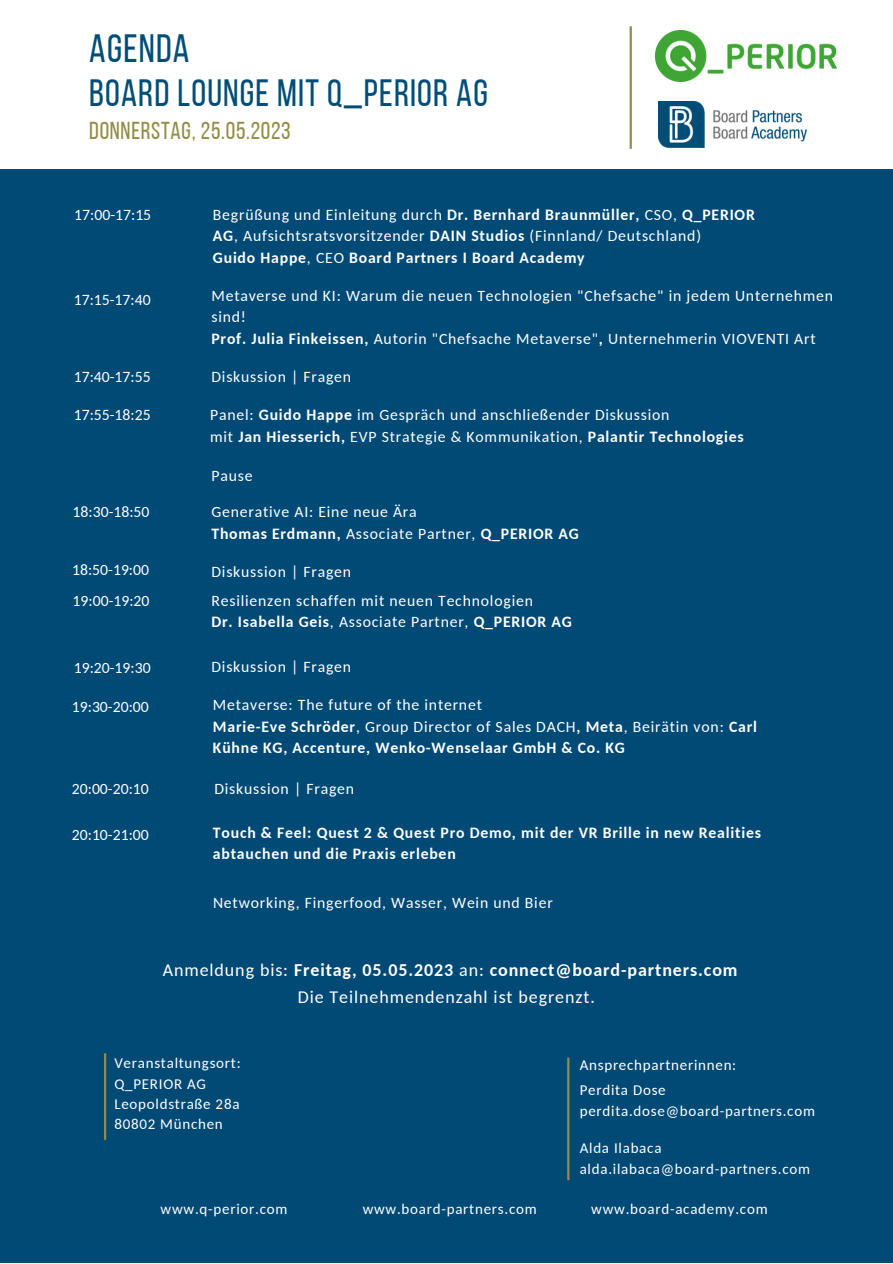
<style>
.page{position:relative;width:893px;height:1264px;background:#fff}
.page>*{position:absolute;margin:0;border:0;box-sizing:border-box;transform-origin:0 0}
.t1{font:39.45px "Bebas Neue";letter-spacing:.03em;color:#004e77}
.t2{font:37.95px "Bebas Neue";letter-spacing:.03em;color:#004e77}
.t3{font:24.45px "Bebas Neue";letter-spacing:.03em;color:#938c45}
.t4{font:18px/26.7px "Carlito";letter-spacing:.05em;color:#fff;text-align:center}
.t5{font:15.75px/21.3px "Carlito";letter-spacing:.05em;color:#fff}
.t6{font:700 15.75px/21.3px "Carlito";letter-spacing:.05em;color:#fff}
.t7{font:15px/20.2px "Carlito";letter-spacing:.05em;color:#fff}
.s1{font-weight:700}
</style>
<div class="page">
<div style="left:0;top:169px;width:892px;height:1093px;background:#024a76"></div>
<hr style="left:629px;top:26px;width:2px;height:123px;background:#938c45">
<hr style="left:567px;top:1057px;width:2px;height:123px;background:#938c45">
<hr style="left:104px;top:1053px;width:2px;height:86px;background:#938c45">
<img style="left:658px;top:102px;width:148px;height:46px">
<img style="left:655px;top:31px;width:181px;height:50px">
<h1 class="t1" style="left:89px;top:33px;width:102px">AGENDA</h1>
<h2 class="t2" style="left:89px;top:78px;width:400px">BOARD LOUNGE MIT Q_PERIOR AG</h2>
<h3 class="t3" style="left:89px;top:120px;width:203px">DONNERSTAG, 25.05.2023</h3>
<p class="t5" style="left:74px;top:205px;width:78px">17:00-17:15</p>
<p class="t5" style="left:213px;top:205px;width:543px">Begrüßung und Einleitung durch <span class="s1">Dr. Bernhard Braunmüller,</span> CSO, <span class="s1">Q_PERIOR<br>AG</span>, Aufsichtsratsvorsitzender <span class="s1">DAIN Studios</span> (Finnland/ Deutschland)<br><span class="s1">Guido Happe</span>, CEO <span class="s1">Board Partners I Board Academy</span></p>
<p class="t5" style="left:74px;top:290px;width:78px">17:15-17:40</p>
<p class="t5" style="left:74px;top:367px;width:78px">17:40-17:55</p>
<p class="t5" style="left:74px;top:405px;width:78px">17:55-18:25</p>
<p class="t5" style="left:211px;top:286px;width:623px">Metaverse und KI: Warum die neuen Technologien "Chefsache" in jedem Unternehmen sind!<br><span class="s1">Prof. Julia Finkeissen,</span> Autorin "Chefsache Metaverse"<span class="s1">,</span> Unternehmerin VIOVENTI Art</p>
<p class="t5" style="left:211px;top:367px;width:141px">Diskussion | Fragen</p>
<p class="t5" style="left:210px;top:406px;width:535px">Panel: <span class="s1">Guido Happe</span> im Gespräch und anschließender Diskussion<br>mit <span class="s1">Jan Hiesserich,</span> EVP Strategie &amp; Kommunikation, <span class="s1">Palantir Technologies</span></p>
<p class="t5" style="left:211px;top:467px;width:43px">Pause</p>
<p class="t5" style="left:73px;top:502px;width:78px">18:30-18:50</p>
<p class="t5" style="left:211px;top:502px;width:369px">Generative AI: Eine neue Ära<br><span class="s1">Thomas Erdmann,</span> Associate Partner, <span class="s1">Q_PERIOR AG</span></p>
<p class="t5" style="left:72px;top:560px;width:78px">18:50-19:00</p>
<p class="t5" style="left:211px;top:562px;width:141px">Diskussion | Fragen</p>
<p class="t5" style="left:73px;top:591px;width:78px">19:00-19:20</p>
<p class="t5" style="left:211px;top:591px;width:362px">Resilienzen schaffen mit neuen Technologien<br><span class="s1">Dr. Isabella Geis</span>, Associate Partner, <span class="s1">Q_PERIOR AG</span></p>
<p class="t5" style="left:74px;top:658px;width:78px">19:20-19:30</p>
<p class="t5" style="left:211px;top:657px;width:141px">Diskussion | Fragen</p>
<p class="t5" style="left:72px;top:697px;width:78px">19:30-20:00</p>
<p class="t5" style="left:213px;top:695px;width:545px">Metaverse: The future of the internet<br><span class="s1">Marie-Eve Schröder</span>, Group Director of Sales DACH<span class="s1">, Meta</span>, Beirätin von: <span class="s1">Carl<br>Kühne KG, Accenture, Wenko-Wenselaar GmbH &amp; Co. KG</span></p>
<p class="t5" style="left:72px;top:779px;width:78px">20:00-20:10</p>
<p class="t5" style="left:214px;top:779px;width:141px">Diskussion | Fragen</p>
<p class="t5" style="left:72px;top:825px;width:78px">20:10-21:00</p>
<p class="t6" style="left:213px;top:823px;width:549px">Touch &amp; Feel: Quest 2 &amp; Quest Pro Demo, mit der VR Brille in new Realities abtauchen und die Praxis erleben</p>
<p class="t5" style="left:213px;top:893px;width:341px">Networking, Fingerfood, Wasser, Wein und Bier</p>
<p class="t4" style="left:163px;top:958px;width:576px">Anmeldung bis: <span class="s1">Freitag, 05.05.2023</span> an: <span class="s1">connect@board-partners.com<br></span>Die Teilnehmendenzahl ist begrenzt.</p>
<p class="t7" style="left:114px;top:1054px;width:128px">Veranstaltungsort:<br>Q_PERIOR AG<br>Leopoldstraße 28a<br>80802 München</p>
<p class="t7" style="left:579px;top:1054px;width:158px;line-height:24.8px">Ansprechpartnerinnen:<br>Perdita Dose</p>
<p class="t7" style="left:579px;top:1102px;width:237px">perdita.dose@board-partners.com</p>
<p class="t7" style="left:579px;top:1139px;width:232px;line-height:20.7px">Alda Ilabaca alda.ilabaca@board-partners.com</p>
<p class="t7" style="left:161px;top:1200px;width:128px">www.q-perior.com</p>
<p class="t7" style="left:362px;top:1200px;width:175px">www.board-partners.com</p>
<p class="t7" style="left:591px;top:1200px;width:178px">www.board-academy.com</p>
</div>
